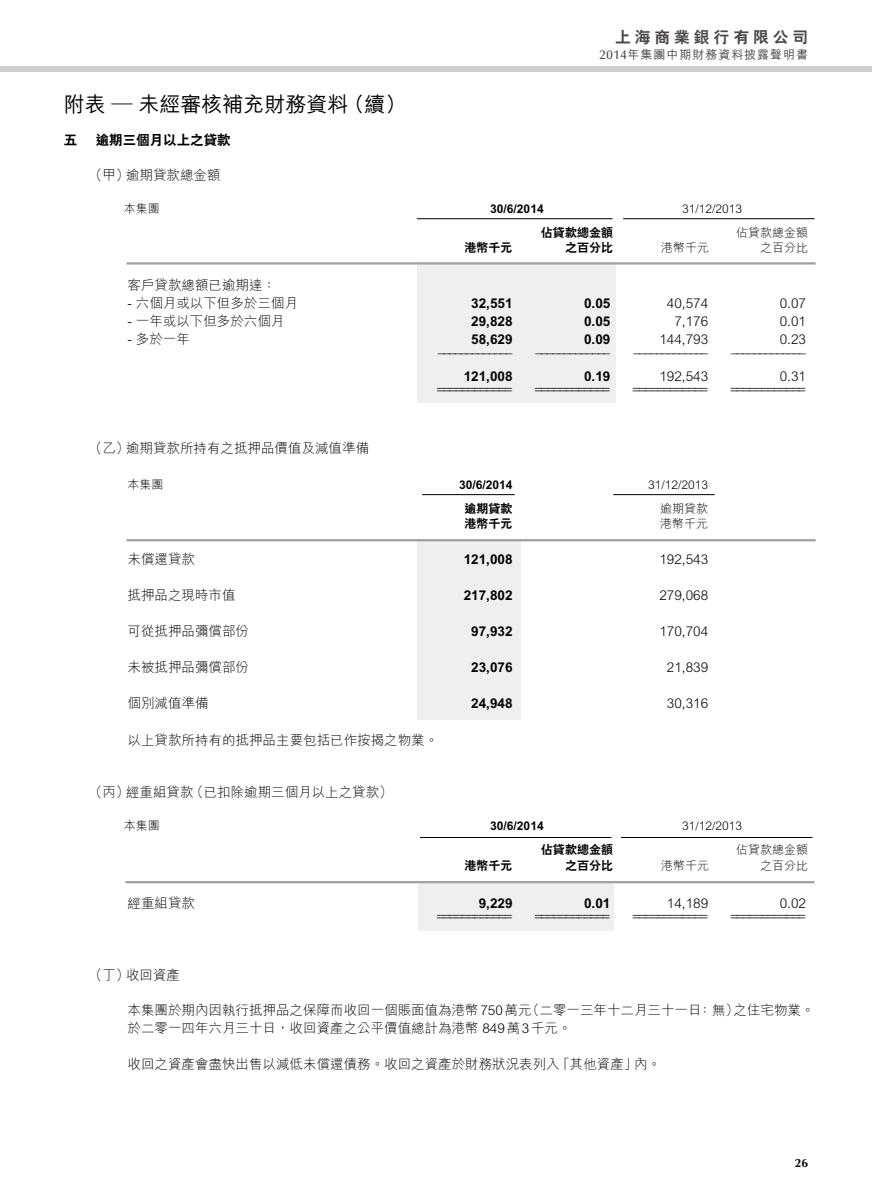
<style>
.page{position:relative;width:872px;height:1191px;background:#fff}
.page>*{position:absolute;margin:0;border:0;box-sizing:border-box;transform-origin:0 0}
.t1{font:500 21px "M Hei HK";color:#000}
.t2{font:800 15.75px "C Hei 2 HK";letter-spacing:.25em;color:#4c4948}
.t3{font:300 13.5px/18px "M Hei HK";color:#000}
.t4{font:13.5px "Optima";color:#000}
.t5{font:800 13.5px "C Hei 2 HK";color:#000}
.t6{font:300 12px/23.5px "M Hei HK";color:#000;text-align:right}
.t7{font:800 12px/23.5px "C Hei 2 HK";color:#000;text-align:center}
.t8{font:500 12px "M Hei HK";letter-spacing:.08em;color:#4c4948}
.t9{font:700 12px "Optima";color:#000}
.s1{font-family:"Optima";font-size:12.75px}
</style>
<div class="page">
<div style="left:0;top:66px;width:872px;height:5px;background:#cdcece"></div>
<div style="left:418px;top:881px;width:195px;height:49px;background:#efefef"></div>
<div style="left:417px;top:539px;width:103px;height:181px;background:#efefef"></div>
<div style="left:417px;top:262px;width:198px;height:141px;background:#efefef"></div>
<hr style="left:126px;top:262px;width:689px;height:2px;background:#9fa0a0">
<hr style="left:125px;top:881px;width:689px;height:2px;background:#9fa0a0">
<hr style="left:420px;top:837px;width:191px;height:1px;background:#000">
<hr style="left:621px;top:837px;width:191px;height:1px;background:#000">
<hr style="left:126px;top:539px;width:689px;height:2px;background:#9fa0a0">
<hr style="left:422px;top:494px;width:92px;height:1px;background:#000">
<hr style="left:613px;top:494px;width:101px;height:1px;background:#000">
<hr style="left:623px;top:218px;width:191px;height:1px;background:#000">
<hr style="left:417px;top:218px;width:195px;height:1px;background:#000">
<p class="t2" style="left:615px;top:26px;width:194px">上海商業銀行有限公司</p>
<p class="t8" style="left:599px;top:46px;width:210px"><span class="s1">2014</span>年集團中期財務資料披露聲明書</p>
<h1 class="t1" style="left:64px;top:89px;width:344px">附表 — 未經審核補充財務資料（續）</h1>
<p class="t5" style="left:64px;top:131px;width:15px">五</p>
<p class="t5" style="left:96px;top:131px;width:136px">逾期三個月以上之貸款</p>
<p class="t3" style="left:89px;top:165px;width:133px">（甲）逾期貸款總金額</p>
<p class="t6" style="left:124px;top:196px;width:37px">本集團</p>
<p class="t7" style="left:490px;top:197px;width:55px">30/6/2014</p>
<p class="t6" style="left:682px;top:196px;width:62px">31/12/2013</p>
<p class="t7" style="left:541px;top:220px;width:73px">佔貸款總金額</p>
<p class="t6" style="left:736px;top:220px;width:73px">佔貸款總金額</p>
<p class="t7" style="left:464px;top:236px;width:49px">港幣千元</p>
<p class="t7" style="left:565px;top:236px;width:49px">之百分比</p>
<p class="t6" style="left:661px;top:236px;width:49px">港幣千元</p>
<p class="t6" style="left:760px;top:236px;width:49px">之百分比</p>
<p class="t3" style="left:128px;top:276px;width:150px">客戶貸款總額已逾期達：</p>
<p class="t3" style="left:128px;top:294px;width:172px">- 六個月或以下但多於三個月</p>
<p class="t5" style="left:471px;top:294px;width:43px">32,551</p>
<p class="t5" style="left:584px;top:294px;width:28px">0.05</p>
<p class="t3" style="left:667px;top:294px;width:43px">40,574</p>
<p class="t3" style="left:779px;top:294px;width:28px">0.07</p>
<p class="t3" style="left:128px;top:312px;width:158px">- 一年或以下但多於六個月</p>
<p class="t5" style="left:471px;top:312px;width:43px">29,828</p>
<p class="t5" style="left:584px;top:312px;width:28px">0.05</p>
<p class="t3" style="left:674px;top:312px;width:35px">7,176</p>
<p class="t3" style="left:779px;top:312px;width:28px">0.01</p>
<p class="t3" style="left:128px;top:330px;width:64px">- 多於一年</p>
<p class="t5" style="left:471px;top:330px;width:43px">58,629</p>
<p class="t5" style="left:584px;top:330px;width:28px">0.09</p>
<p class="t3" style="left:659px;top:330px;width:50px">144,793</p>
<p class="t3" style="left:779px;top:330px;width:28px">0.23</p>
<p class="t4" style="left:438px;top:345px;width:76px">–––––––––––––</p>
<p class="t4" style="left:535px;top:345px;width:76px">–––––––––––––</p>
<p class="t4" style="left:633px;top:345px;width:76px">–––––––––––––</p>
<p class="t4" style="left:731px;top:345px;width:76px">–––––––––––––</p>
<p class="t5" style="left:464px;top:366px;width:50px">121,008</p>
<p class="t5" style="left:584px;top:366px;width:28px">0.19</p>
<p class="t3" style="left:659px;top:366px;width:50px">192,543</p>
<p class="t3" style="left:779px;top:366px;width:28px">0.31</p>
<p class="t4" style="left:436px;top:381px;width:77px">============</p>
<p class="t4" style="left:534px;top:381px;width:77px">============</p>
<p class="t4" style="left:632px;top:381px;width:77px">============</p>
<p class="t4" style="left:730px;top:381px;width:77px">============</p>
<p class="t3" style="left:89px;top:439px;width:282px">（乙）逾期貸款所持有之抵押品價值及減值準備</p>
<p class="t6" style="left:128px;top:472px;width:37px">本集團</p>
<p class="t7" style="left:459px;top:473px;width:55px">30/6/2014逾期貸款</p>
<p class="t7" style="left:464px;top:512px;width:49px">港幣千元</p>
<p class="t6" style="left:648px;top:472px;width:62px">31/12/2013逾期貸款</p>
<p class="t6" style="left:660px;top:511px;width:49px">港幣千元</p>
<p class="t3" style="left:128px;top:549px;width:69px">未償還貸款</p>
<p class="t5" style="left:464px;top:549px;width:50px">121,008</p>
<p class="t3" style="left:659px;top:549px;width:50px">192,543</p>
<p class="t3" style="left:128px;top:585px;width:110px">抵押品之現時市值</p>
<p class="t5" style="left:464px;top:585px;width:50px">217,802</p>
<p class="t3" style="left:659px;top:585px;width:50px">279,068</p>
<p class="t3" style="left:128px;top:621px;width:123px">可從抵押品彌償部份</p>
<p class="t5" style="left:471px;top:622px;width:43px">97,932</p>
<p class="t3" style="left:659px;top:621px;width:50px">170,704</p>
<p class="t3" style="left:128px;top:657px;width:123px">未被抵押品彌償部份</p>
<p class="t5" style="left:471px;top:658px;width:43px">23,076</p>
<p class="t3" style="left:667px;top:657px;width:43px">21,839</p>
<p class="t3" style="left:128px;top:693px;width:83px">個別減值準備</p>
<p class="t5" style="left:471px;top:694px;width:43px">24,948</p>
<p class="t3" style="left:667px;top:693px;width:43px">30,316</p>
<p class="t3" style="left:128px;top:731px;width:312px">以上貸款所持有的抵押品主要包括已作按揭之物業。</p>
<p class="t3" style="left:89px;top:782px;width:305px">（丙）經重組貸款（已扣除逾期三個月以上之貸款）</p>
<p class="t6" style="left:124px;top:813px;width:37px">本集團</p>
<p class="t7" style="left:490px;top:814px;width:55px">30/6/2014</p>
<p class="t6" style="left:682px;top:813px;width:62px">31/12/2013</p>
<p class="t7" style="left:541px;top:837px;width:73px">佔貸款總金額</p>
<p class="t6" style="left:736px;top:837px;width:73px">佔貸款總金額</p>
<p class="t7" style="left:464px;top:853px;width:49px">港幣千元</p>
<p class="t7" style="left:565px;top:853px;width:49px">之百分比</p>
<p class="t6" style="left:661px;top:853px;width:49px">港幣千元</p>
<p class="t6" style="left:760px;top:853px;width:49px">之百分比</p>
<p class="t3" style="left:128px;top:893px;width:69px">經重組貸款</p>
<p class="t5" style="left:479px;top:893px;width:35px">9,229</p>
<p class="t5" style="left:584px;top:893px;width:28px">0.01</p>
<p class="t3" style="left:667px;top:893px;width:43px">14,189</p>
<p class="t3" style="left:779px;top:893px;width:28px">0.02</p>
<p class="t4" style="left:436px;top:908px;width:77px">============</p>
<p class="t4" style="left:534px;top:908px;width:77px">============</p>
<p class="t4" style="left:632px;top:908px;width:77px">============</p>
<p class="t4" style="left:730px;top:908px;width:77px">============</p>
<p class="t3" style="left:89px;top:965px;width:93px">（丁）收回資產</p>
<p class="t3" style="left:128px;top:1000px;width:688px">本集團於期內因執行抵押品之保障而收回一個賬面值為港幣750萬元（二零一三年十二月三十一日： 無）之住宅物業。於二零一四年六月三十日，收回資產之公平價值總計為港幣 849萬3千元。</p>
<p class="t3" style="left:128px;top:1054px;width:535px">收回之資產會盡快出售以減低未償還債務。收回之資產於財務狀況表列入「其他資產」內。</p>
<p class="t9" style="left:795px;top:1156px;width:15px">26</p>
</div>
